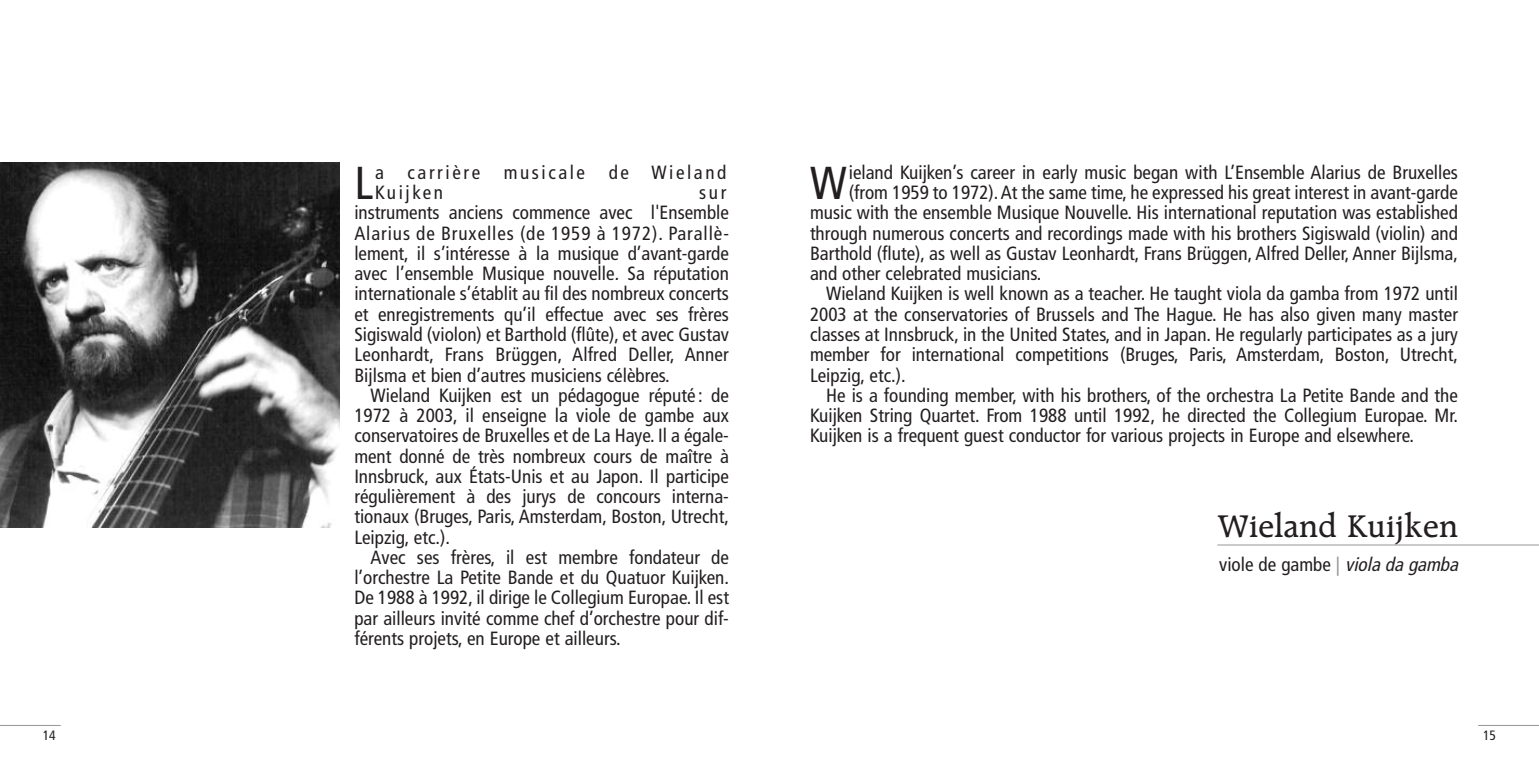
<style>
.page{position:relative;width:1539px;height:766px;background:#fff}
.page>*{position:absolute;margin:0;border:0;box-sizing:border-box;transform-origin:0 0}
.t1{font:condensed 46.12px "Frutiger";color:#231f20}
.t2{font:500 33.75px "Raleigh";letter-spacing:.015em;color:#231f20}
.t3{font:condensed 19.12px/20.2px "Frutiger";color:#231f20;text-align:justify}
.t4{font:condensed 19.12px/20.2px "Frutiger";letter-spacing:.135em;color:#231f20}
.t5{font:condensed 13.5px "Frutiger";color:#231f20}
.s1{font-style:italic}
.s2{color:#939598}
</style>
<div class="page">
<hr style="left:1478px;top:724px;width:61px;height:1px;background:#939598">
<hr style="left:0;top:724px;width:61px;height:1px;background:#939598">
<img style="left:0;top:162px;width:340px;height:365px">
<hr style="left:1217px;top:544px;width:322px;height:1px;background:#939598">
<h1 class="t1" style="left:354px;top:164px;width:20px">L</h1>
<p class="t4" style="left:375px;top:163px;width:353px">a carrière musicale de Wieland<br>Kuijken</p>
<p class="t3" style="left:354px;top:184px;width:376px;text-align:left;text-indent:345px">sur instruments anciens commence avec l'Ensemble Alarius de Bruxelles (de 1959 à 1972). Parallè&shy;lement, il s’intéresse à la musique d’avant-garde avec l’ensemble Musique nouvelle<span class="s1">.</span> Sa réputation internationale s’établit au fil des nombreux concerts et enregistrements qu’il effectue avec ses frères Sigiswald (violon) et Barthold (flûte), et avec Gustav Leonhardt, Frans Brüggen, Alfred Deller, Anner Bijlsma et bien d’autres musiciens célèbres.</p>
<p class="t3" style="left:354px;top:386px;width:376px;text-indent:16px">Wieland Kuijken est un pédagogue réputé: de 1972 à 2003, il enseigne la viole de gambe aux conservatoires de Bruxelles et de La Haye. Il a égale&shy;ment donné de très nombreux cours de maître à Innsbruck, aux États-Unis et au Japon. Il participe régulièrement à des jurys de concours interna&shy;tionaux (Bruges, Paris, Amsterdam, Boston, Utrecht, Leipzig, etc.).</p>
<p class="t3" style="left:354px;top:548px;width:376px;text-indent:16px">Avec ses frères, il est membre fondateur de l’orchestre La Petite Bande et du Quatuor Kuijken.<br>De 1988 à 1992, il dirige le Collegium Europae. Il est par ailleurs invité comme chef d’orchestre pour dif&shy;férents projets, en Europe et ailleurs.</p>
<h1 class="t1" style="left:810px;top:164px;width:38px">W</h1>
<p class="t3" style="left:849px;top:163px;width:611px">ieland Kuijken’s career in early music began with L’Ensemble Alarius de Bruxelles</p>
<p class="t3" style="left:849px;top:184px;width:611px">(from 1959 to 1972).At the same time, he expressed his great interest in avant-garde</p>
<p class="t3" style="left:810px;top:204px;width:650px">music with the ensemble Musique Nouvelle. His international reputation was established</p>
<p class="t3" style="left:810px;top:224px;width:649px">through numerous concerts and recordings made with his brothers Sigiswald (violin) and</p>
<p class="t3" style="left:810px;top:244px;width:650px">Barthold (flute), as well as Gustav Leonhardt, Frans Brüggen, Alfred Deller, Anner Bijlsma,</p>
<p class="t3" style="left:810px;top:265px;width:233px">and other celebrated musicians.</p>
<p class="t3" style="left:826px;top:285px;width:633px">Wieland Kuijken is well known as a teacher. He taught viola da gamba from 1972 until</p>
<p class="t3" style="left:810px;top:305px;width:650px">2003 at the conservatories of Brussels and The Hague. He has also given many master</p>
<p class="t3" style="left:810px;top:325px;width:650px">classes at Innsbruck, in the United States, and in Japan. He regularly participates as a jury</p>
<p class="t3" style="left:810px;top:346px;width:650px">member for international competitions (Bruges, Paris, Amsterdam, Boston, Utrecht,</p>
<p class="t3" style="left:810px;top:366px;width:97px">Leipzig, etc.).</p>
<p class="t3" style="left:826px;top:386px;width:633px">He is a founding member, with his brothers, of the orchestra La Petite Bande and the</p>
<p class="t3" style="left:810px;top:406px;width:649px">Kuijken String Quartet. From 1988 until 1992, he directed the Collegium Europae. Mr.</p>
<p class="t3" style="left:810px;top:427px;width:606px">Kuijken is a frequent guest conductor for various projects in Europe and elsewhere.</p>
<h2 class="t2" style="left:1218px;top:512px;width:242px">Wieland Kuijken</h2>
<p class="t3" style="left:1219px;top:555px;width:244px">viole de gambe <span class="s2">|</span> <span class="s1">violadagamba</span></p>
<p class="t5" style="left:43px;top:729px;width:14px">14</p>
<p class="t5" style="left:1483px;top:729px;width:14px">15</p>
</div>
